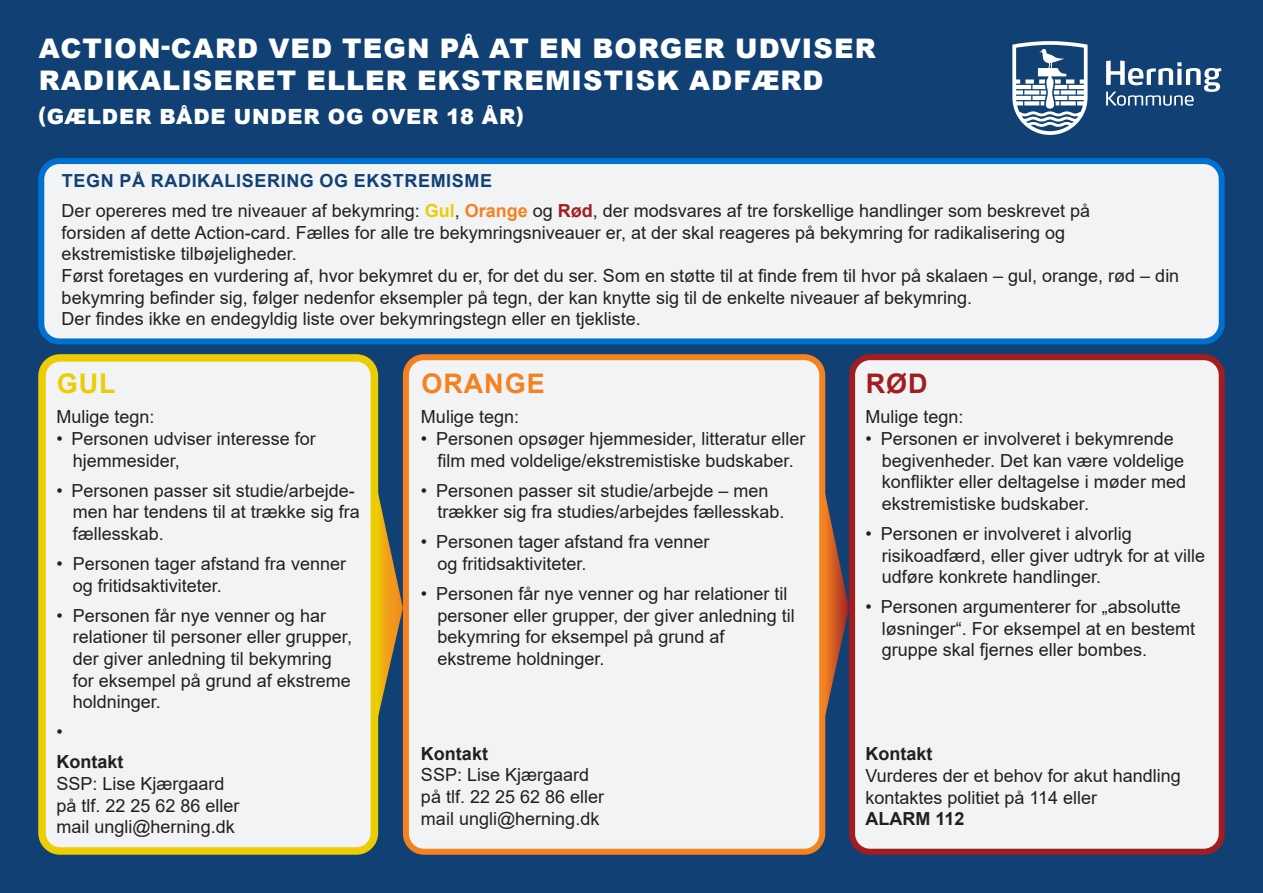
<style>
.page{position:relative;width:1263px;height:893px;background:#114174}
.page>*{position:absolute;margin:0;border:0;box-sizing:border-box;transform-origin:0 0}
.t1{font:900 27px/32.4px "Arial";letter-spacing:.04em;color:#fff}
.overskrift__18pt{font:700 27px "Arial";letter-spacing:.035em;color:#f58220}
.overskrift__18pt-2{font:700 27px "Arial";color:#eccd02}
.overskrift__18pt-3{font:700 27px "Arial";color:#a11d20}
.t2{font:900 21px "Arial";letter-spacing:.04em;color:#fff}
.brødtekst{font:18px/21.6px "Arial";color:#231f20}
.colouroverskrift{font:700 18px "Arial";letter-spacing:.035em;color:#114175}
.fed_tekst_brød{font:700 18px "Arial";color:#231f20}
.s1{font-weight:700;color:#eccd02}
.s2{font-weight:700;color:#f58220}
.s3{font-weight:700;color:#a11d20}
</style>
<div class="page">
<svg style="left:1012px;top:41px;width:75px;height:94px"></svg>
<svg style="left:1106px;top:61px;width:115px;height:45px"></svg>
<svg style="left:825px;top:489px;width:24px;height:231px"></svg>
<svg style="left:378px;top:489px;width:25px;height:231px"></svg>
<div style="left:41px;top:161px;width:1181px;height:180px;background:#f1f3f4;border-radius:18px"></div>
<div style="left:38px;top:158px;width:1187px;height:186px;border:6px solid #0070d1;border-radius:18px"></div>
<div style="left:406px;top:357px;width:416px;height:495px;background:#f1f3f4;border-radius:18px"></div>
<div style="left:403px;top:354px;width:422px;height:501px;border:6px solid #f58220;border-radius:18px"></div>
<div style="left:852px;top:357px;width:370px;height:495px;background:#f1f3f4;border-radius:18px"></div>
<div style="left:849px;top:354px;width:376px;height:501px;border:6px solid #a11d20;border-radius:18px"></div>
<div style="left:42px;top:358px;width:332px;height:493px;background:#f1f3f4;border-radius:18px"></div>
<div style="left:38px;top:354px;width:340px;height:501px;border:8px solid #eccd02;border-radius:18px"></div>
<h1 class="t1" style="left:39px;top:31px;width:838px">ACTION-CARD VED TEGN PÅ AT EN BORGER UDVISER<br>RADIKALISERET ELLER EKSTREMISTISK ADFÆRD</h1>
<p class="t2" style="left:38px;top:101px;width:487px">(GÆLDER BÅDE UNDER OG OVER 18 ÅR)</p>
<p class="colouroverskrift" style="left:62px;top:168px;width:432px">TEGN PÅ RADIKALISERING OG EKSTREMISME</p>
<p class="brødtekst" style="left:62px;top:200px;width:1030px">Der opereres med tre niveauer af bekymring: <span class="s1">Gul</span>, <span class="s2">Orange</span> og <span class="s3">Rød</span>, der modsvares af tre forskellige handlinger som beskrevet på forsiden af dette Action-card. Fælles for alle tre bekymringsniveauer er, at der skal reageres på bekymring for radikalisering og ekstremistiske tilbøjeligheder.</p>
<p class="brødtekst" style="left:62px;top:265px;width:1119px">Først foretages en vurdering af, hvor bekymret du er, for det du ser. Som en støtte til at finde frem til hvor på skalaen – gul, orange, rød – din bekymring befinder sig, følger nedenfor eksempler på tegn, der kan knytte sig til de enkelte niveauer af bekymring.<br>Der findes ikke en endegyldig liste over bekymringstegn eller en tjekliste.</p>
<p class="overskrift__18pt-2" style="left:57px;top:365px;width:60px">GUL</p>
<p class="brødtekst" style="left:56px;top:406px;width:100px">Mulige tegn:</p>
<p class="brødtekst" style="left:73px;top:428px;width:244px;text-indent:-16px">• Personen udviser interesse for hjemmesider,</p>
<p class="brødtekst" style="left:73px;top:479px;width:289px;text-indent:-16px">• Personen passer sit studie/arbejde&shy;men har tendens til at trække sig fra fællesskab.</p>
<p class="brødtekst" style="left:73px;top:553px;width:275px;text-indent:-16px">• Personen tager afstand fra venner og fritidsaktiviteter.</p>
<p class="brødtekst" style="left:73px;top:604px;width:281px;text-indent:-16px">• Personen får nye venner og har relationer til personer eller grupper, der giver anledning til bekymring for eksempel på grund af ekstreme holdninger.</p>
<p class="brødtekst" style="left:56px;top:721px;width:8px">•</p>
<p class="fed_tekst_brød" style="left:56px;top:749px;width:68px">Kontakt</p>
<p class="brødtekst" style="left:56px;top:773px;width:185px">SSP: Lise Kjærgaard på tlf. 22 25 62 86 eller</p>
<p class="brødtekst" style="left:56px;top:816px;width:180px">mail ungli@herning.dk</p>
<p class="overskrift__18pt" style="left:421px;top:365px;width:125px">ORANGE</p>
<p class="brødtekst" style="left:421px;top:406px;width:100px">Mulige tegn:</p>
<p class="brødtekst" style="left:421px;top:428px;width:386px;text-align:center">• Personen opsøger hjemmesider, litteratur eller film med voldelige/ekstremistiske budskaber.</p>
<p class="brødtekst" style="left:437px;top:479px;width:349px;text-indent:-16px">• Personen passer sit studie/arbejde – men trækker sig fra studies/arbejdes fællesskab.</p>
<p class="brødtekst" style="left:437px;top:531px;width:273px;text-indent:-16px">• Personen tager afstand fra venner og fritidsaktiviteter.</p>
<p class="brødtekst" style="left:437px;top:583px;width:359px;text-indent:-16px">• Personen får nye venner og har relationer til personer eller grupper, der giver anledning til bekymring for eksempel på grund af ekstreme holdninger.</p>
<p class="fed_tekst_brød" style="left:421px;top:741px;width:68px">Kontakt</p>
<p class="brødtekst" style="left:421px;top:764px;width:185px">SSP: Lise Kjærgaard på tlf. 22 25 62 86 eller</p>
<p class="brødtekst" style="left:421px;top:807px;width:180px">mail ungli@herning.dk</p>
<p class="overskrift__18pt-3" style="left:866px;top:365px;width:63px">RØD</p>
<p class="brødtekst" style="left:865px;top:406px;width:100px">Mulige tegn:</p>
<p class="brødtekst" style="left:882px;top:428px;width:306px;text-indent:-16px">• Personen er involveret i bekymrende begivenheder. Det kan være voldelige konflikter eller deltagelse i møder med ekstremistiske budskaber.</p>
<p class="brødtekst" style="left:882px;top:523px;width:325px;text-indent:-16px">• Personen er involveret i alvorlig risikoadfærd, eller giver udtryk for at ville udføre konkrete handlinger.</p>
<p class="brødtekst" style="left:882px;top:596px;width:315px;text-indent:-16px">• Personen argumenterer for „absolutte løsninger“. For eksempel at en bestemt gruppe skal fjernes eller bombes.</p>
<p class="fed_tekst_brød" style="left:865px;top:741px;width:68px">Kontakt</p>
<p class="brødtekst" style="left:865px;top:765px;width:317px">Vurderes der et behov for akut handling kontaktes politiet på 114 eller</p>
<p class="fed_tekst_brød" style="left:865px;top:806px;width:101px">ALARM 112</p>
</div>
